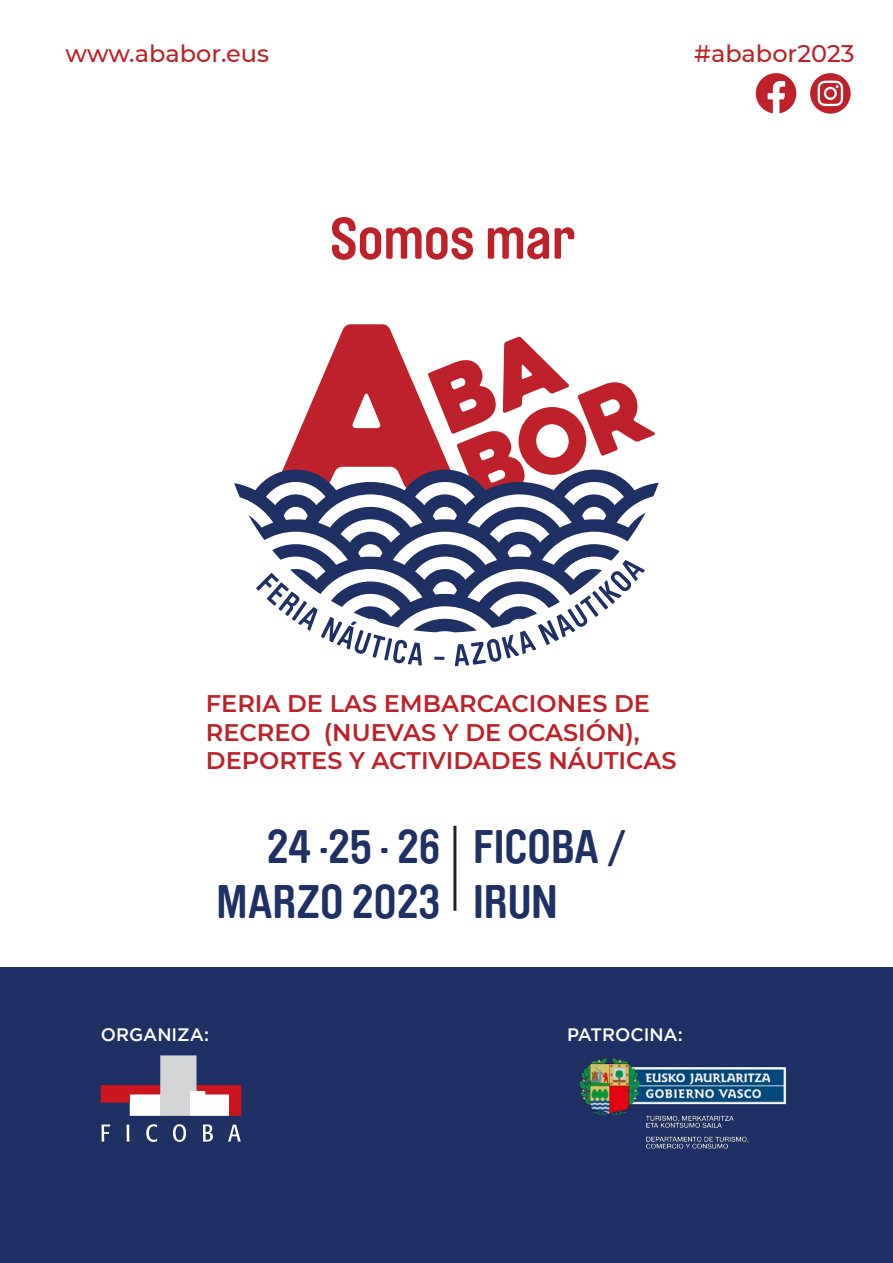
<style>
.page{position:relative;width:893px;height:1263px;background:#fff}
.page>*{position:absolute;margin:0;border:0;box-sizing:border-box;transform-origin:0 0}
.t1{font:700 57px "Brauer Neue Std";color:#be212a}
.t2{font:700 46.5px/55.8px "Brauer Neue Std";color:#1f3164}
.t3{font:600 24px/28.8px "Montserrat";color:#be212a}
.t4{font:500 24px "Montserrat";color:#be212a}
.t5{font:500 18px "Gotham";color:#fff}
</style>
<div class="page">
<div style="left:0;top:967px;width:893px;height:296px;background:#1f3164"></div>
<hr style="left:453px;top:826px;width:3px;height:85px;background:#231f20">
<svg style="left:810px;top:73px;width:41px;height:41px"></svg>
<svg style="left:818px;top:81px;width:25px;height:25px"></svg>
<svg style="left:756px;top:73px;width:40px;height:41px"></svg>
<svg style="left:101px;top:1055px;width:140px;height:61px"></svg>
<svg style="left:101px;top:1124px;width:9px;height:17px"></svg>
<svg style="left:127px;top:1124px;width:2px;height:17px"></svg>
<svg style="left:146px;top:1124px;width:11px;height:18px"></svg>
<svg style="left:173px;top:1124px;width:13px;height:18px"></svg>
<svg style="left:203px;top:1124px;width:10px;height:17px"></svg>
<svg style="left:228px;top:1124px;width:13px;height:17px"></svg>
<svg style="left:282px;top:324px;width:373px;height:146px"></svg>
<svg style="left:234px;top:470px;width:425px;height:90px"></svg>
<svg style="left:256px;top:560px;width:389px;height:106px"></svg>
<img style="left:579px;top:1058px;width:207px;height:91px">
<p class="t4" style="left:66px;top:36px;width:205px">www.ababor.eus</p>
<p class="t1" style="left:330px;top:206px;width:247px">Somos mar</p>
<p class="t4" style="left:694px;top:36px;width:162px">#ababor2023</p>
<p class="t3" style="left:206px;top:688px;width:445px">FERIA DE LAS EMBARCACIONES DE<br>RECREO (NUEVAS Y DE OCASIÓN),</p>
<p class="t3" style="left:206px;top:745px;width:472px">DEPORTES Y ACTIVIDADES NÁUTICAS</p>
<p class="t2" style="left:267px;top:819px;width:175px">24 ·25 · 26</p>
<p class="t2" style="left:216px;top:874px;width:226px">MARZO 2023</p>
<p class="t2" style="left:473px;top:819px;width:155px">FICOBA /<br>IRUN</p>
<p class="t5" style="left:101px;top:1024px;width:110px">ORGANIZA:</p>
<p class="t5" style="left:567px;top:1025px;width:117px">PATROCINA:</p>
</div>
